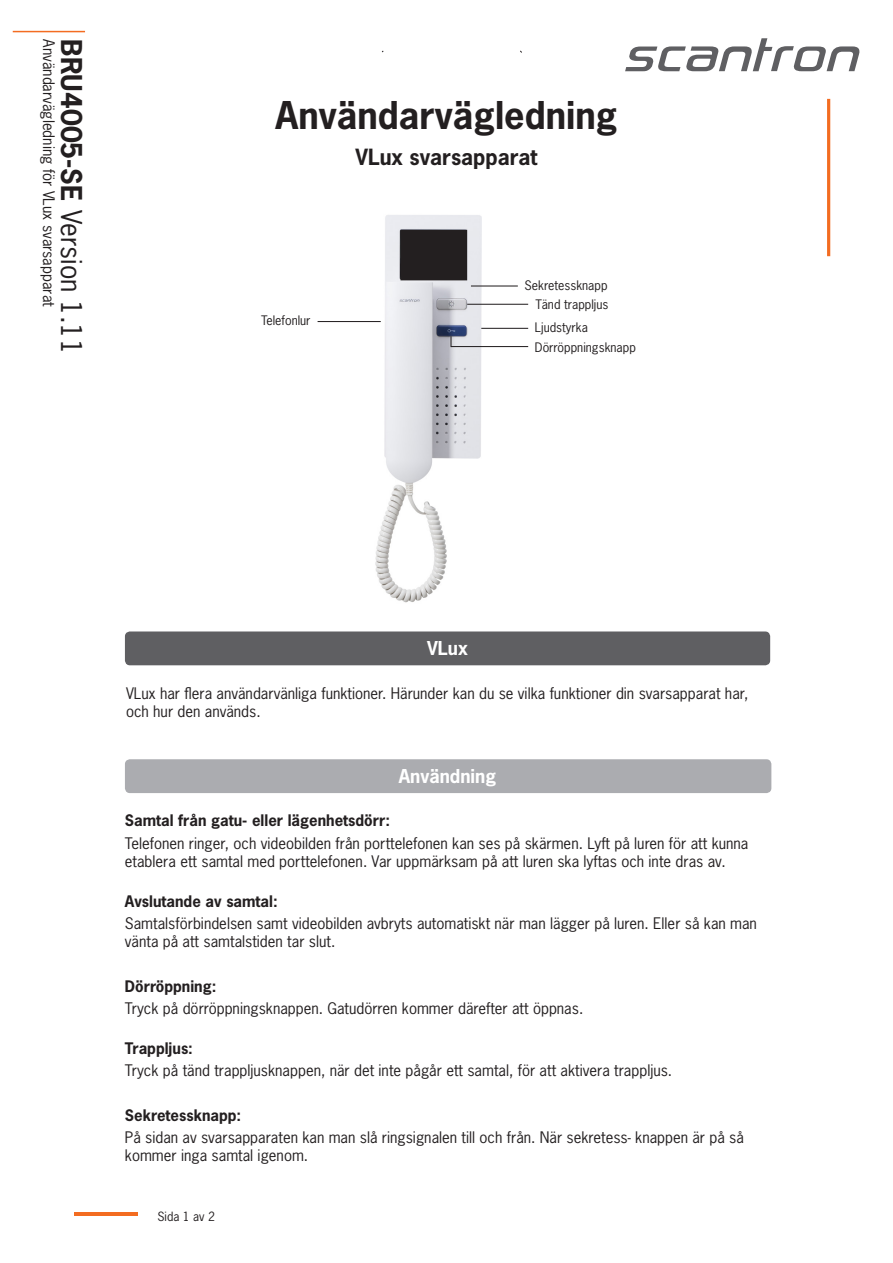
<style>
.page{position:relative;width:893px;height:1263px;background:#fff}
.page>*{position:absolute;margin:0;border:0;box-sizing:border-box;transform-origin:0 0}
.t1{font:700 36px "News Gothic Std";color:#231f20}
.t2{font:27px "News Gothic Std";color:#231f20}
.t3{font:700 21px "News Gothic Std";color:#231f20}
.t4{font:700 18px "News Gothic Std";color:#fff}
.t5{font:15px/18px "News Gothic Std";color:#231f20}
.t6{font:700 15px "News Gothic Std";color:#231f20}
.t7{font:12.3px "News Gothic Std";color:#231f20}
.t8{font:12px "News Gothic Std";color:#231f20}
.s1{font-weight:700}
</style>
<div class="page">
<svg style="left:625px;top:38px;width:234px;height:33px"></svg>
<div style="left:827px;top:99px;width:3px;height:157px;background:#f36c21;border:2px solid #f36c21"></div>
<hr style="left:13px;top:31px;width:72px;height:1px;background:#f36c21">
<hr style="left:74px;top:1212px;width:64px;height:3px;background:#f36c21">
<img style="left:371px;top:215px;width:114px;height:388px">
<div style="left:401px;top:230px;width:66px;height:50px;background:#231f20"></div>
<div style="left:400px;top:230px;width:67px;height:50px;border:1px solid #231f20"></div>
<hr style="left:318px;top:321px;width:63px;height:1px;background:#231f20">
<hr style="left:467px;top:304px;width:61px;height:1px;background:#231f20">
<hr style="left:471px;top:285px;width:47px;height:1px;background:#231f20">
<hr style="left:481px;top:328px;width:47px;height:1px;background:#231f20">
<hr style="left:451px;top:346px;width:77px;height:1px;background:#231f20">
<div style="left:126px;top:632px;width:643px;height:32px;background:#5f5f62;border-radius:4px"></div>
<div style="left:125px;top:631px;width:645px;height:34px;border:2px solid #5f5f62;border-radius:4px"></div>
<div style="left:126px;top:760px;width:645px;height:32px;background:#abacb0;border-radius:4px"></div>
<div style="left:125px;top:759px;width:646px;height:34px;border:2px solid #abacb0;border-radius:4px"></div>
<p class="t5" style="left:58px;top:39px;width:269px;rotate:90deg">Användarvägledning för VLux svarsapparat</p>
<h2 class="t2" style="left:89px;top:39px;width:317px;rotate:90deg"><span class="s1">BRU4005-SE</span> Version 1.11</h2>
<p class="t1" style="left:276px;top:92px;width:343px">Användarvägledning</p>
<p class="t3" style="left:355px;top:143px;width:184px">VLux svarsapparat</p>
<p class="t7" style="left:261px;top:312px;width:51px">Telefonlur</p>
<p class="t7" style="left:525px;top:277px;width:84px">Sekretessknapp</p>
<p class="t7" style="left:535px;top:296px;width:74px">Tänd trappljus</p>
<p class="t7" style="left:535px;top:320px;width:55px">Ljudstyrka</p>
<p class="t7" style="left:535px;top:340px;width:102px">Dörröppningsknapp</p>
<p class="t4" style="left:427px;top:637px;width:42px">VLux</p>
<p class="t5" style="left:126px;top:684px;width:624px">VLux har flera användarvänliga funktioner. Härunder kan du se vilka funktioner din svarsapparat har, och hur den används.</p>
<p class="t4" style="left:399px;top:764px;width:99px">Användning</p>
<p class="t6" style="left:125px;top:811px;width:267px">Samtal från gatu- eller lägenhetsdörr:</p>
<p class="t5" style="left:125px;top:834px;width:625px">Telefonen ringer, och videobilden från porttelefonen kan ses på skärmen. Lyft på luren för att kunna etablera ett samtal med porttelefonen. Var uppmärksam på att luren ska lyftas och inte dras av.</p>
<p class="t6" style="left:125px;top:891px;width:154px">Avslutande av samtal:</p>
<p class="t5" style="left:125px;top:914px;width:634px">Samtalsförbindelsen samt videobilden avbryts automatiskt när man lägger på luren. Eller så kan man vänta på att samtalstiden tar slut.</p>
<p class="t6" style="left:125px;top:976px;width:93px">Dörröppning:</p>
<p class="t5" style="left:125px;top:999px;width:460px">Tryck på dörröppningsknappen. Gatudörren kommer därefter att öppnas.</p>
<p class="t6" style="left:125px;top:1038px;width:70px">Trappljus:</p>
<p class="t5" style="left:125px;top:1062px;width:549px">Tryck på tänd trappljusknappen, när det inte pågår ett samtal, för att aktivera trappljus.</p>
<p class="t6" style="left:125px;top:1105px;width:118px">Sekretessknapp:</p>
<p class="t5" style="left:125px;top:1128px;width:620px">På sidan av svarsapparaten kan man slå ringsignalen till och från. När sekretess- knappen är på så kommer inga samtal igenom.</p>
<p class="t8" style="left:158px;top:1209px;width:59px">Sida 1 av 2</p>
</div>
